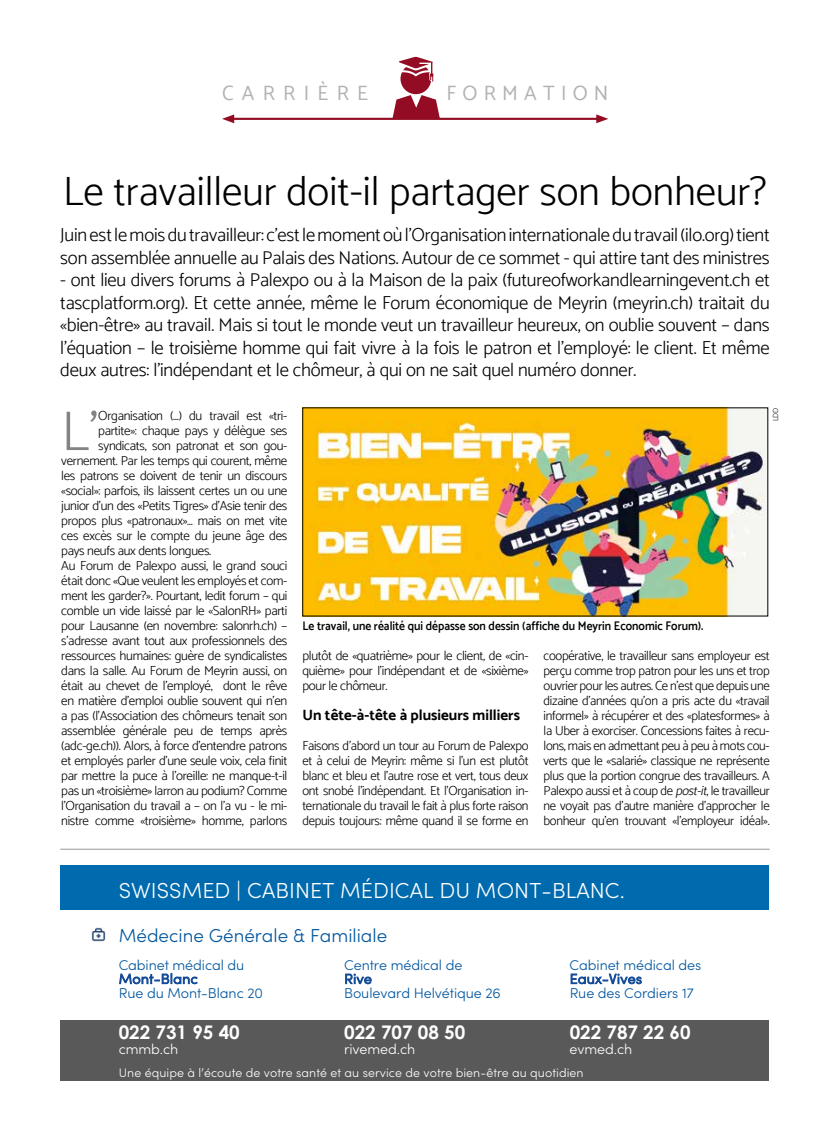
<style>
.page{position:relative;width:830px;height:1134px;background:#fff}
.page>*{position:absolute;margin:0;border:0;box-sizing:border-box;transform-origin:0 0}
.t1{font:300 56.38px "Catamaran";color:#838382}
.t2{font:300 41.25px "Catamaran";color:#000}
.t3{font:300 21.75px "Sofia Pro";letter-spacing:.005em;color:#fff}
.t4{font:20.75px "Catamaran";letter-spacing:.3em;color:#b3b2b2}
.t5{font:20.75px "Catamaran";letter-spacing:.4em;color:#b3b2b2}
.t6{font:300 18.75px/22.5px "Catamaran";letter-spacing:-.01em;color:#000}
.t7{font:700 18.75px "Century Gothic";color:#fff}
.t8{font:300 18.75px "Sofia Pro";color:#02569f}
.t9{font:700 15px "Catamaran";color:#000}
.t10{font:300 14.25px "Sofia Pro";letter-spacing:-.005em;color:#02569f}
.t11{font:300 14.25px "Sofia Pro";letter-spacing:-.005em;color:#fff}
.t12{font:14.25px "Calibri";letter-spacing:-.005em;color:#000}
.t13{font:300 14px "Sofia Pro";letter-spacing:.01em;color:#154c98}
.t14{font:300 13.12px/15px "Catamaran";letter-spacing:-.02em;color:#000;text-align:justify}
.t15{font:600 12.5px "Catamaran";color:#000;scale:.92 1}
.t16{font:300 12.38px "Sofia Pro";letter-spacing:.005em;color:#fff}
.t17{font:300 7.5px "Catamaran";color:#000}
.s1{font-style:italic}
</style>
<div class="page">
<svg style="left:392px;top:57px;width:47px;height:61px"></svg>
<hr style="left:230px;top:118px;width:370px;height:2px;background:#940c23">
<svg style="left:222px;top:114px;width:12px;height:9px"></svg>
<svg style="left:596px;top:114px;width:12px;height:9px"></svg>
<img style="left:304px;top:409px;width:461px;height:205px">
<div style="left:60px;top:866px;width:709px;height:14px;background:#006aae"></div>
<div style="left:60px;top:880px;width:709px;height:26px;background:#006aae"></div>
<hr style="left:60px;top:906px;width:709px;height:3px;background:#006aae">
<img style="left:91px;top:927px;width:15px;height:15px">
<div style="left:60px;top:1020px;width:709px;height:23px;background:#595959"></div>
<div style="left:60px;top:1043px;width:709px;height:16px;background:#595959"></div>
<div style="left:60px;top:1059px;width:709px;height:8px;background:#595959"></div>
<div style="left:60px;top:1067px;width:709px;height:14px;background:#595959"></div>
<hr style="left:60px;top:849px;width:709px;height:1px;background:#979696">
<h3 class="t5" style="left:222px;top:81px;width:147px">CARRIÈRE</h3>
<h3 class="t4" style="left:446px;top:81px;width:163px">FORMATION</h3>
<h2 class="t2" style="left:63px;top:166px;width:705px">Le travailleur doit-il partager son bonheur?</h2>
<h3 class="t6" style="left:60px;top:223px;width:710px">Juin est le mois du travailleur: c’est le moment où l’Organisation internationale du travail (ilo.org) tient son assemblée annuelle au Palais des Nations. Autour de ce sommet - qui attire tant des ministres</h3>
<p class="t6" style="left:60px;top:268px;width:710px;text-align:justify">- ont lieu divers forums à Palexpo ou à la Maison de la paix (futureofworkandlearningevent.ch et tascplatform.org). Et cette année, même le Forum économique de Meyrin (meyrin.ch) traitait du «bien-être» au travail. Mais si tout le monde veut un travailleur heureux, on oublie souvent – dans l’équation – le troisième homme qui fait vivre à la fois le patron et l’employé: le client. Et même deux autres: l’indépendant et le chômeur, à qui on ne sait quel numéro donner.</p>
<h1 class="t1" style="left:61px;top:398px;width:39px">L’</h1>
<p class="t14" style="left:98px;top:408px;width:190px">Organisation (…) du travail est «tri-</p>
<p class="t14" style="left:98px;top:423px;width:190px">partite»: chaque pays y délègue ses</p>
<p class="t14" style="left:98px;top:438px;width:190px">syndicats, son patronat et son gou-</p>
<p class="t14" style="left:61px;top:453px;width:227px">vernement. Par les temps qui courent, même</p>
<p class="t14" style="left:61px;top:468px;width:227px">les patrons se doivent de tenir un discours</p>
<p class="t14" style="left:61px;top:483px;width:227px">«social»: parfois, ils laissent certes un ou une</p>
<p class="t14" style="left:61px;top:498px;width:227px">junior d’un des «Petits Tigres» d’Asie tenir des</p>
<p class="t14" style="left:61px;top:513px;width:227px">propos plus «patronaux»… mais on met vite</p>
<p class="t14" style="left:61px;top:528px;width:227px">ces excès sur le compte du jeune âge des</p>
<p class="t14" style="left:61px;top:543px;width:151px">pays neufs aux dents longues.</p>
<p class="t14" style="left:61px;top:558px;width:227px">Au Forum de Palexpo aussi, le grand souci</p>
<p class="t14" style="left:61px;top:573px;width:227px">était donc «Que veulent les employés et com-</p>
<p class="t14" style="left:61px;top:588px;width:227px">ment les garder?». Pourtant, ledit forum – qui</p>
<p class="t14" style="left:61px;top:603px;width:227px">comble un vide laissé par le «SalonRH» parti</p>
<p class="t14" style="left:61px;top:618px;width:227px">pour Lausanne (en novembre: salonrh.ch) –</p>
<p class="t14" style="left:61px;top:633px;width:227px">s’adresse avant tout aux professionnels des</p>
<p class="t14" style="left:61px;top:648px;width:227px">ressources humaines: guère de syndicalistes</p>
<p class="t14" style="left:61px;top:663px;width:227px">dans la salle. Au Forum de Meyrin aussi, on</p>
<p class="t14" style="left:61px;top:678px;width:227px">était au chevet de l’employé, dont le rêve</p>
<p class="t14" style="left:61px;top:693px;width:227px">en matière d’emploi oublie souvent qui n’en</p>
<p class="t14" style="left:61px;top:708px;width:227px">a pas (l’Association des chômeurs tenait son</p>
<p class="t14" style="left:61px;top:723px;width:227px">assemblée générale peu de temps après</p>
<p class="t14" style="left:61px;top:738px;width:227px">(adc-ge.ch)). Alors, à force d’entendre patrons</p>
<p class="t14" style="left:61px;top:753px;width:227px">et employés parler d’une seule voix, cela finit</p>
<p class="t14" style="left:61px;top:768px;width:227px">par mettre la puce à l’oreille: ne manque-t-il</p>
<p class="t14" style="left:61px;top:783px;width:227px">pas un «troisième» larron au podium? Comme</p>
<p class="t14" style="left:61px;top:798px;width:227px">l’Organisation du travail a – on l’a vu - le mi-</p>
<p class="t14" style="left:61px;top:813px;width:227px">nistre comme «troisième» homme, parlons</p>
<p class="t12" style="left:62px;top:778px;width:56px">Version A</p>
<p class="t17" style="left:770px;top:421px;width:15px;rotate:-90deg">LDD</p>
<p class="t15" style="left:302px;top:619px;width:437px">Le travail, une réalité qui dépasse son dessin (affiche du Meyrin Economic Forum).</p>
<p class="t14" style="left:302px;top:648px;width:227px">plutôt de «quatrième» pour le client, de «cin&shy;quième» pour l’indépendant et de «sixième» pour le chômeur.</p>
<p class="t9" style="left:302px;top:706px;width:219px">Un tête-à-tête à plusieurs milliers</p>
<p class="t14" style="left:302px;top:738px;width:227px">Faisons d’abord un tour au Forum de Palexpo et à celui de Meyrin: même si l’un est plutôt blanc et bleu et l’autre rose et vert, tous deux ont snobé l’indépendant. Et l’Organisation in&shy;ternationale du travail le fait à plus forte raison depuis toujours: même quand il se forme en</p>
<p class="t14" style="left:543px;top:648px;width:227px">coopérative, le travailleur sans employeur est perçu comme trop patron pour les uns et trop ouvrier pour les autres. Ce n’est que depuis une dizaine d’années qu’on a pris acte du «travail informel» à récupérer et des «platesformes» à la Uber à exorciser. Concessions faites à recu&shy;lons, mais en admettant peu à peu à mots cou&shy;verts que le «salarié» classique ne représente plus que la portion congrue des travailleurs. A Palexpo aussi et à coup de <span class="s1">post-it</span>, le travailleur ne voyait pas d’autre manière d’approcher le bonheur qu’en trouvant «l’employeur idéal».</p>
<h3 class="t3" style="left:119px;top:874px;width:507px">SWISSMED | CABINET MÉDICAL DU MONT-BLANC.</h3>
<h3 class="t8" style="left:119px;top:922px;width:270px">Médecine Générale &amp; Familiale</h3>
<p class="t10" style="left:119px;top:954px;width:127px">Cabinet médical du</p>
<p class="t10" style="left:344px;top:954px;width:120px">Centre médical de</p>
<p class="t10" style="left:569px;top:954px;width:133px">Cabinet médical des</p>
<p class="t13" style="left:119px;top:968px;width:80px">Mont-Blanc</p>
<p class="t13" style="left:344px;top:968px;width:29px">Rive</p>
<p class="t13" style="left:569px;top:968px;width:74px">Eaux-Vives</p>
<p class="t10" style="left:119px;top:983px;width:146px">Rue du Mont-Blanc 20</p>
<p class="t10" style="left:344px;top:983px;width:158px">Boulevard Helvétique 26</p>
<p class="t10" style="left:569px;top:983px;width:125px">Rue des Cordiers 17</p>
<h3 class="t7" style="left:119px;top:1018px;width:122px">022 731 95 40</h3>
<h3 class="t7" style="left:344px;top:1018px;width:122px">022 707 08 50</h3>
<h3 class="t7" style="left:569px;top:1018px;width:122px">022 787 22 60</h3>
<p class="t11" style="left:119px;top:1039px;width:61px">cmmb.ch</p>
<p class="t11" style="left:344px;top:1039px;width:72px">rivemed.ch</p>
<p class="t11" style="left:569px;top:1039px;width:64px">evmed.ch</p>
<p class="t16" style="left:119px;top:1063px;width:466px">Une équipe à l’écoute de votre santé et au service de votre bien-être au quotidien</p>
</div>
